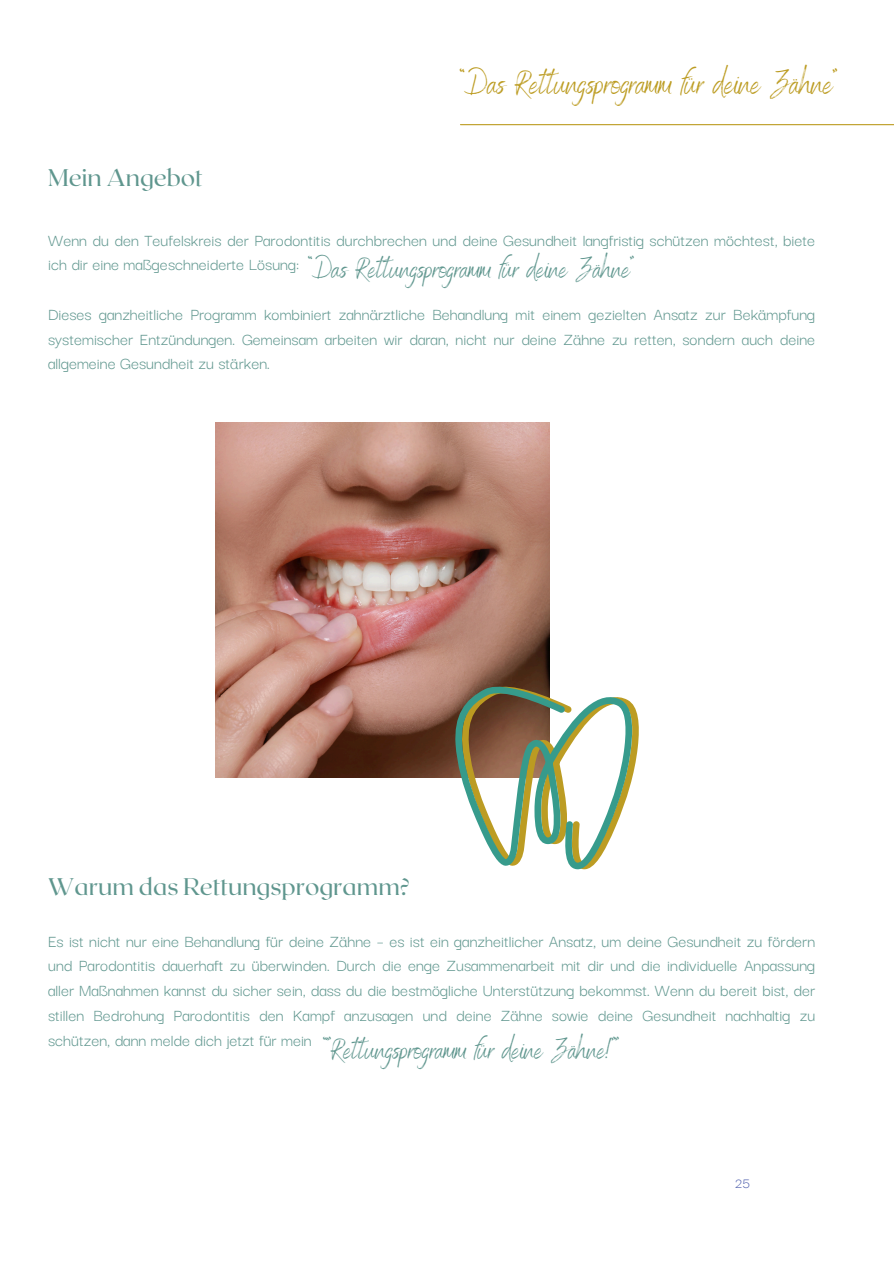
<style>
.page{position:relative;width:894px;height:1264px;background:#fff}
.page>*{position:absolute;margin:0;border:0;box-sizing:border-box;transform-origin:0 0}
.t1{font:33px "Benedict";color:#bc9c22}
.t2{font:28.5px "Benedict";color:#5f968e}
.t3{font:24px "Roxborough CF";color:#5f968e}
.t4{font:18px/24.8px "Darker Grotesque";color:#5f968e;text-align:justify}
.t5{font:15px "Darker Grotesque";color:#4b5cab}
</style>
<div class="page">
<hr style="left:460px;top:124px;width:433px;height:1px;background:#bc9c22">
<img style="left:215px;top:422px;width:334px;height:356px">
<svg style="left:453px;top:683px;width:186px;height:186px"></svg>
<p class="t3" style="left:48px;top:162px;width:156px">Mein Angebot</p>
<p class="t1" style="left:460px;top:63px;width:378px">“Das Rettungsprogramm für deine Zähne”</p>
<h3 class="t4" style="left:48px;top:226px;width:768px">Wenn du den Teufelskreis der Parodontitis durchbrechen und deine Gesundheit langfristig schützen möchtest, biete ich dir eine maßgeschneiderte Lösung:</h3>
<p class="t4" style="left:48px;top:300px;width:768px">Dieses ganzheitliche Programm kombiniert zahnärztliche Behandlung mit einem gezielten Ansatz zur Bekämpfung systemischer Entzündungen. Gemeinsam arbeiten wir daran, nicht nur deine Zähne zu retten, sondern auch deine allgemeine Gesundheit zu stärken.</p>
<p class="t2" style="left:308px;top:250px;width:327px">“Das Rettungsprogramm für deine Zähne”</p>
<p class="t3" style="left:48px;top:871px;width:363px">Warum das Rettungsprogramm?</p>
<h3 class="t4" style="left:48px;top:927px;width:768px">Es ist nicht nur eine Behandlung für deine Zähne – es ist ein ganzheitlicher Ansatz, um deine Gesundheit zu fördern und Parodontitis dauerhaft zu überwinden. Durch die enge Zusammenarbeit mit dir und die individuelle Anpassung aller Maßnahmen kannst du sicher sein, dass du die bestmögliche Unterstützung bekommst. Wenn du bereit bist, der stillen Bedrohung Parodontitis den Kampf anzusagen und deine Zähne sowie deine Gesundheit nachhaltig zu schützen, dann melde dich jetzt für mein</h3>
<h2 class="t2" style="left:323px;top:1031px;width:297px">“”Rettungsprogramm für deine Zähne!””</h2>
<h1 class="t5" style="left:735px;top:1172px;width:16px">25</h1>
</div>
